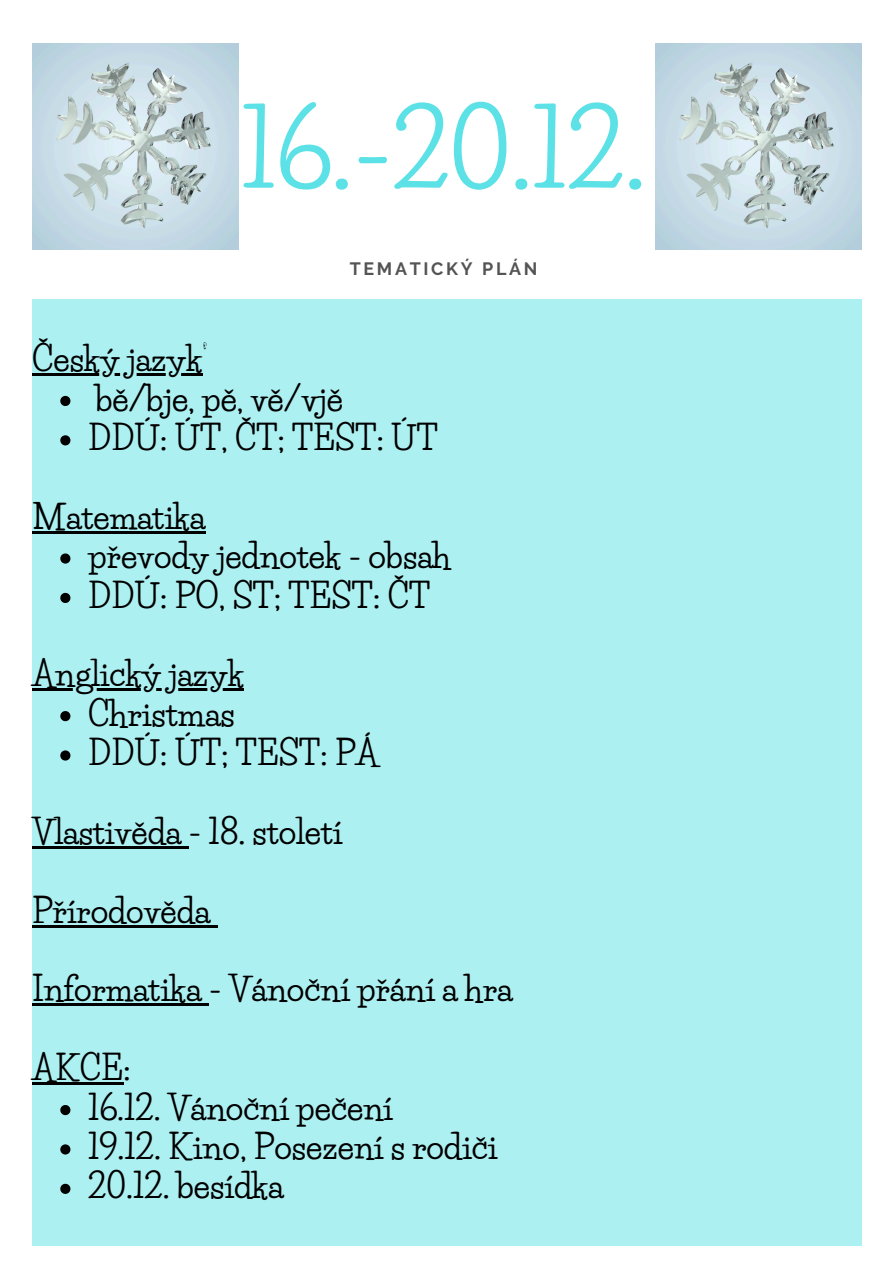
<style>
.page{position:relative;width:894px;height:1264px;background:#fff}
.page>*{position:absolute;margin:0;border:0;box-sizing:border-box;transform-origin:0 0}
.t1{font:700 102.6px "Life Savers";color:#5ce1e6}
.t2{font:700 33px "Life Savers";color:#000}
.t3{font:700 17.85px "Raleway";letter-spacing:.15em;color:#545454}
</style>
<div class="page">
<div style="left:32px;top:299px;width:829px;height:946px;background:#adf0f2"></div>
<img style="left:655px;top:44px;width:206px;height:206px">
<img style="left:32px;top:44px;width:206px;height:206px">
<hr style="left:32px;top:373px;width:170px;height:2px;background:#000">
<svg style="left:60px;top:396px;width:10px;height:10px"></svg>
<svg style="left:60px;top:435px;width:10px;height:10px"></svg>
<hr style="left:32px;top:531px;width:173px;height:2px;background:#000">
<svg style="left:60px;top:553px;width:10px;height:10px"></svg>
<svg style="left:60px;top:593px;width:10px;height:10px"></svg>
<hr style="left:32px;top:688px;width:212px;height:2px;background:#000">
<svg style="left:60px;top:711px;width:10px;height:10px"></svg>
<svg style="left:60px;top:750px;width:10px;height:10px"></svg>
<hr style="left:32px;top:846px;width:156px;height:2px;background:#000">
<hr style="left:32px;top:924px;width:178px;height:3px;background:#000">
<svg style="left:210px;top:925px;width:7px;height:2px"></svg>
<hr style="left:32px;top:1003px;width:177px;height:2px;background:#000">
<hr style="left:32px;top:1082px;width:91px;height:2px;background:#000">
<svg style="left:60px;top:1105px;width:10px;height:10px"></svg>
<svg style="left:60px;top:1144px;width:10px;height:10px"></svg>
<svg style="left:60px;top:1183px;width:10px;height:10px"></svg>
<p class="t1" style="left:241px;top:88px;width:406px">16.-20.12.</p>
<p class="t3" style="left:350px;top:258px;width:189px">TEMATICKÝ PLÁN</p>
<h1 class="t2" style="left:32px;top:339px;width:177px">Český jazyk’</h1>
<p class="t2" style="left:95px;top:378px;width:249px">bě/bje, pě, vě/vjě</p>
<h3 class="t2" style="left:88px;top:418px;width:351px">DDÚ: ÚT, ČT; TEST: ÚT</h3>
<p class="t2" style="left:32px;top:496px;width:175px">Matematika</p>
<p class="t2" style="left:88px;top:536px;width:364px">převody jednotek - obsah</p>
<h3 class="t2" style="left:88px;top:575px;width:343px">DDÚ: PO, ST; TEST: ČT</h3>
<p class="t2" style="left:32px;top:654px;width:213px">Anglický jazyk</p>
<p class="t2" style="left:88px;top:693px;width:148px">Christmas</p>
<h3 class="t2" style="left:88px;top:733px;width:292px">DDÚ: ÚT; TEST: PÁ</h3>
<p class="t2" style="left:32px;top:811px;width:312px">Vlastivěda - 18. století</p>
<p class="t2" style="left:32px;top:890px;width:180px">Přírodověda</p>
<h3 class="t2" style="left:32px;top:969px;width:482px">Informatika - Vánoční přání a hra</h3>
<h3 class="t2" style="left:32px;top:1048px;width:100px">AKCE:</h3>
<h3 class="t2" style="left:88px;top:1087px;width:306px">16.12. Vánoční pečení</h3>
<h2 class="t2" style="left:88px;top:1126px;width:410px">19.12. Kino, Posezení s rodiči</h2>
<p class="t2" style="left:88px;top:1166px;width:197px">20.12. besídka</p>
</div>
